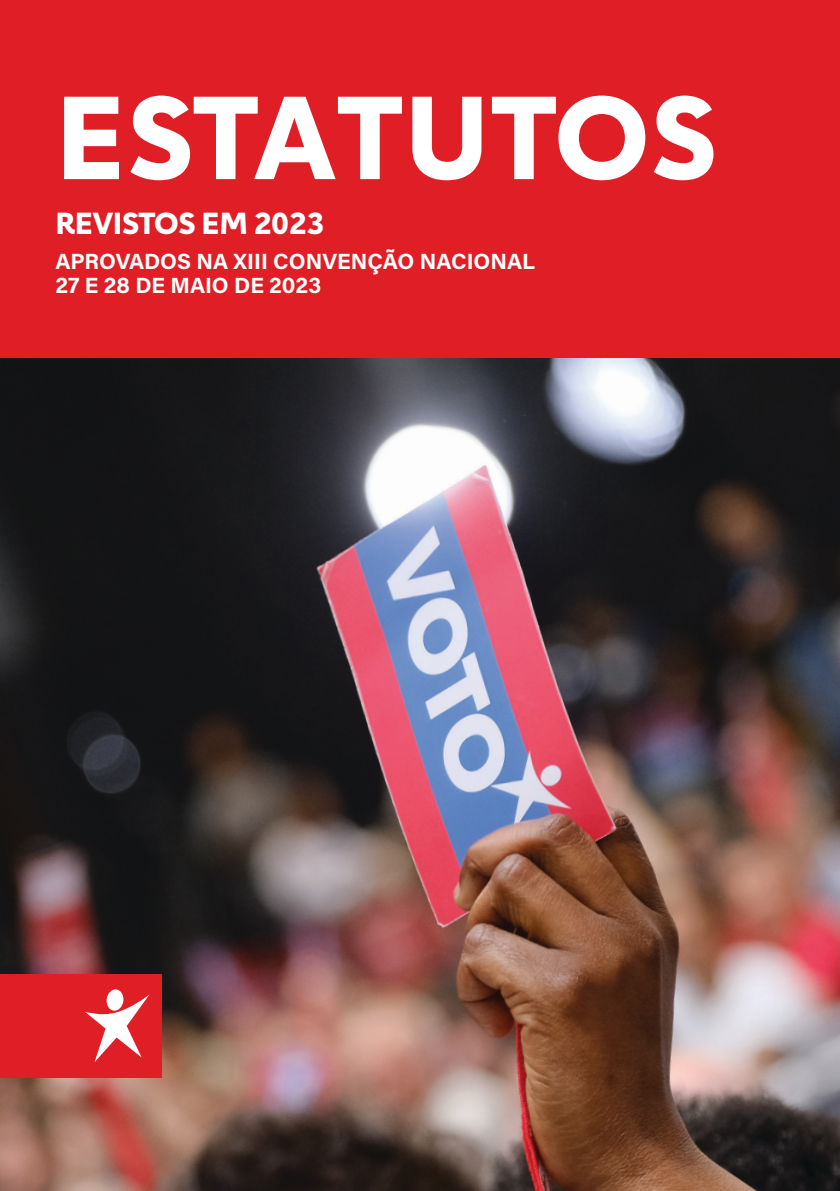
<style>
.page{position:relative;width:840px;height:1191px;background:#fff}
.page>*{position:absolute;margin:0;border:0;box-sizing:border-box;transform-origin:0 0}
.t1{font:700 116px "Carnero";letter-spacing:.01em;color:#fff}
.t2{font:700 30px "Carnero";letter-spacing:-.01em;color:#fff}
.t3{font:700 22px "Acumin Pro";color:#fff}
</style>
<div class="page">
<img style="left:0;top:357px;width:839px;height:834px">
<div style="left:0;top:974px;width:162px;height:103px;background:#e01e26"></div>
<svg style="left:85px;top:989px;width:65px;height:73px"></svg>
<div style="left:0;top:0;width:839px;height:357px;background:#e01e26"></div>
<p class="t1" style="left:55px;top:66px;width:664px">ESTATUTOS</p>
<p class="t2" style="left:55px;top:205px;width:270px">REVISTOS EM 2023</p>
<p class="t3" style="left:55px;top:246px;width:481px">APROVADOS NA XIII CONVENÇÃO NACIONAL</p>
<p class="t3" style="left:55px;top:270px;width:267px">27 E 28 DE MAIO DE 2023</p>
</div>
